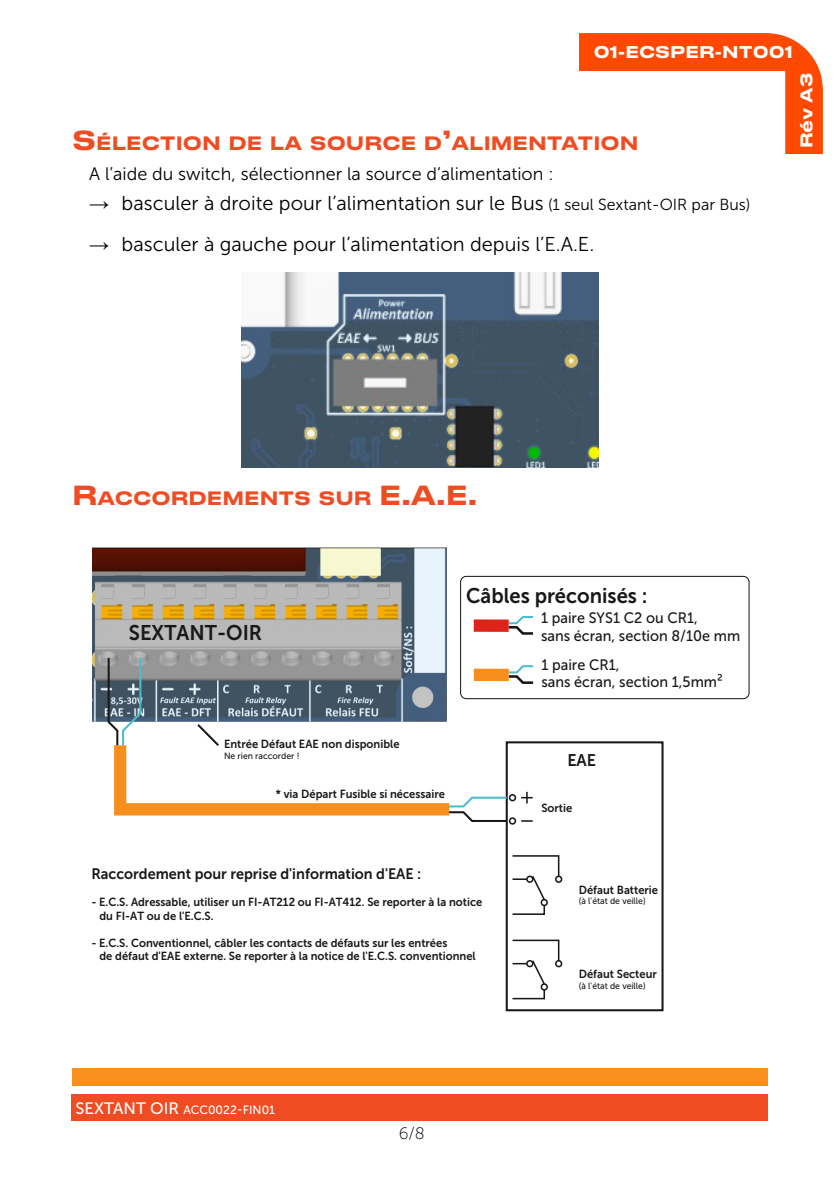
<style>
.page{position:relative;width:840px;height:1191px;background:#fff}
.page>*{position:absolute;margin:0;border:0;box-sizing:border-box;transform-origin:0 0}
.t1{font:21.2px "Museo Sans 700";color:#1a171b;scale:.95 1}
.t2{font:20px "Museo Sans 300";color:#000}
.t3{font:500 18.2px "Druk Text Wide";color:#f04c23}
.t4{font:18px "Museo Sans 300";color:#000}
.t5{font:16.8px "Museo Sans 700";color:#1a171a;scale:.95 1}
.t6{font:16.4px "Museo Sans 100";color:#000}
.t7{font:500 16px "Druk Text Wide";color:#fff}
.t8{font:15px/17.4px "Museo Sans 500";color:#1a171b;scale:.95 1}
.t9{font:15px "Museo Sans 700";color:#1a171a;scale:.95 1}
.t10{font:12px "Museo Sans 500";color:#fff}
.t11{font:11.6px/13.6px "Museo Sans 700";color:#1a171a;scale:.95 1}
.t12{font:9px "Museo Sans 500";color:#1a171a;scale:.95 1}
.s1{font-size:26px}
.s2{font-family:"Arial Narrow"}
.s3{font-size:16px}
.s4{font-size:16.4px}
</style>
<div class="page">
<div style="left:73px;top:1067px;width:694px;height:18px;background:#f7901e"></div>
<div style="left:72px;top:1094px;width:695px;height:26px;background:#f04c23"></div>
<img style="left:579px;top:33px;width:243px;height:120px">
<img style="left:242px;top:272px;width:356px;height:195px">
<img style="left:92px;top:547px;width:354px;height:175px">
<div style="left:505px;top:741px;width:158px;height:270px;border:2px solid #1a171b"></div>
<div style="left:554px;top:960px;width:8px;height:7px;border:2px solid #1a171b;border-radius:50%"></div>
<svg style="left:512px;top:939px;width:48px;height:61px"></svg>
<div style="left:554px;top:875px;width:8px;height:8px;border:2px solid #1a171b;border-radius:50%"></div>
<svg style="left:512px;top:855px;width:48px;height:60px"></svg>
<div style="left:508px;top:817px;width:8px;height:7px;border:2px solid #1a171b;border-radius:50%"></div>
<svg style="left:508px;top:616px;width:25px;height:19px"></svg>
<div style="left:473px;top:619px;width:35px;height:13px;background:#de241a"></div>
<div style="left:460px;top:576px;width:289px;height:123px;border:1px solid #1a171b;border-radius:6px"></div>
<svg style="left:107px;top:656px;width:428px;height:167px"></svg>
<h3 class="t7" style="left:593px;top:38px;width:201px">01-ECSPER-NT001</h3>
<h3 class="t3" style="left:72px;top:128px;width:567px"><span class="s1">S</span> ÉLECTION DE LA SOURCE D<span class="s1">’</span>ALIMENTATION</h3>
<h3 class="t4" style="left:89px;top:164px;width:466px">A l’aide du switch, sélectionner la source d’alimentation :</h3>
<h2 class="t2" style="left:89px;top:192px;width:662px"><span class="s2">→</span> basculer à droite pour l’alimentation sur le Bus <span class="s3">(1 seul Sextant-OIR par Bus)</span></h2>
<h2 class="t2" style="left:89px;top:233px;width:506px"><span class="s2">→</span> basculer à gauche pour l’alimentation depuis l’E.A.E.</h2>
<h3 class="t7" style="left:792px;top:148px;width:77px;rotate:-90deg">Rév A3</h3>
<h3 class="t3" style="left:72px;top:482px;width:406px"><span class="s1">R</span>ACCORDEMENTS SUR <span class="s1">E.A.E.</span></h3>
<h1 class="t1" style="left:129px;top:621px;width:142px">SEXTANT-OIR</h1>
<p class="t11" style="left:224px;top:737px;width:186px">Entrée Défaut EAE non disponible</p>
<p class="t12" style="left:224px;top:750px;width:81px">Ne rien raccorder !</p>
<p class="t11" style="left:276px;top:787px;width:179px">* via Départ Fusible si nécessaire</p>
<h1 class="t1" style="left:466px;top:583px;width:192px">Câbles préconisés :</h1>
<p class="t8" style="left:540px;top:609px;width:211px">1 paire SYS1 C2 ou CR1,<br>sans écran, section 8/10e mm</p>
<p class="t8" style="left:541px;top:655px;width:192px">1 paire CR1,<br>sans écran, section 1,5mm²</p>
<h3 class="t5" style="left:567px;top:750px;width:32px">EAE</h3>
<p class="t11" style="left:541px;top:801px;width:34px">Sortie</p>
<p class="t9" style="left:91px;top:865px;width:349px">Raccordement pour reprise d'information d'EAE :</p>
<p class="t11" style="left:99px;top:895px;width:404px;text-indent:-8px">- E.C.S. Adressable, utiliser un FI-AT212 ou FI-AT412. Se reporter à la notice du FI-AT ou de l'E.C.S.</p>
<p class="t11" style="left:99px;top:936px;width:397px;text-indent:-8px">- E.C.S. Conventionnel, câbler les contacts de défauts sur les entrées<br>de défaut d'EAE externe. Se reporter à la notice de l'E.C.S. conventionnel</p>
<p class="t10" style="left:75px;top:1103px;width:201px"><span class="s4">SEXTANT OIR</span> ACC0022-FIN01</p>
<h3 class="t6" style="left:398px;top:1124px;width:28px">6/8</h3>
<p class="t11" style="left:578px;top:883px;width:85px">Défaut Batterie</p>
<p class="t12" style="left:578px;top:896px;width:72px">(à l'état de veille)</p>
<p class="t11" style="left:578px;top:967px;width:83px">Défaut Secteur</p>
<p class="t12" style="left:578px;top:980px;width:72px">(à l'état de veille)</p>
</div>
